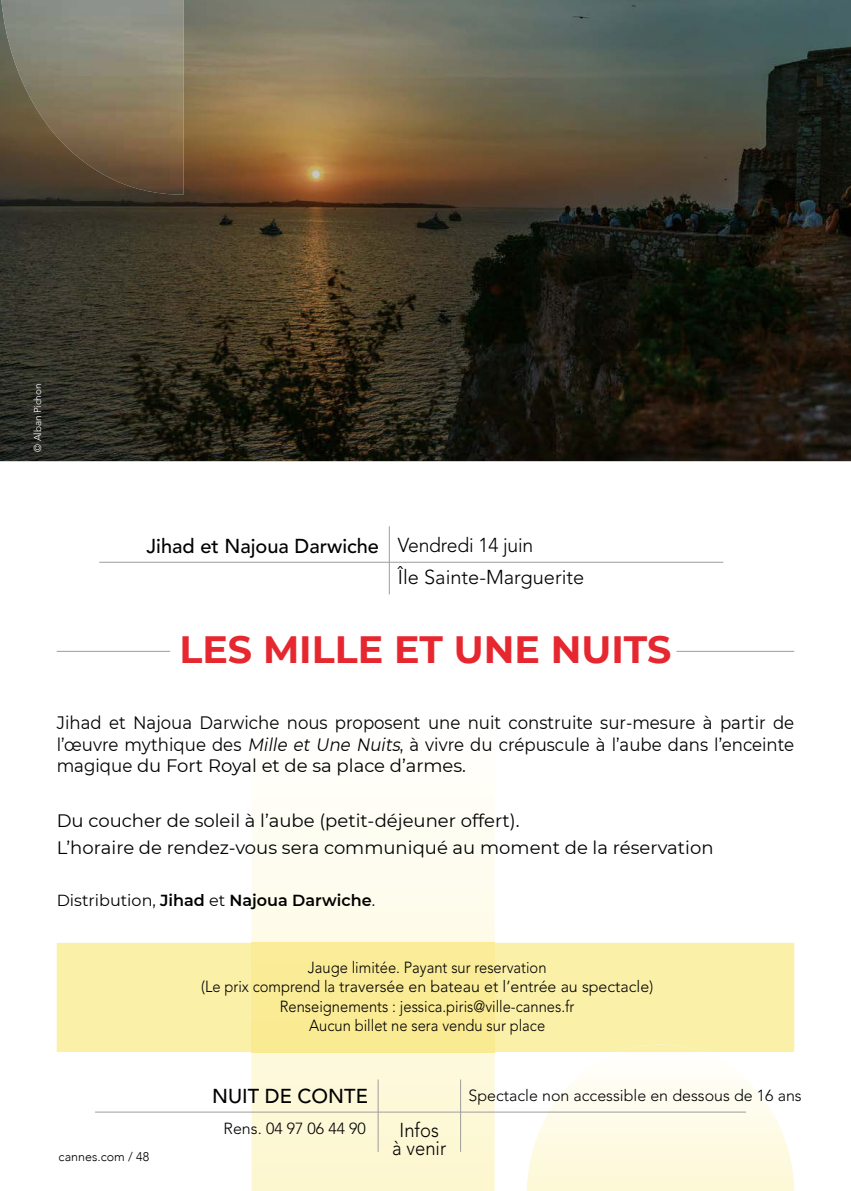
<style>
.page{position:relative;width:851px;height:1191px;background:#fff}
.page>*{position:absolute;margin:0;border:0;box-sizing:border-box;transform-origin:0 0}
.t1{font:700 38px "Montserrat";color:#e62730}
.t2{font:300 20px/31.4px "Avenir LT Std";color:#000}
.t3{font:500 20px "Avenir LT Std";color:#000}
.t4{font:300 20px/18px "Avenir LT Std";color:#000;text-align:center;scale:.92 1}
.t5{font:18px/21.6px "Montserrat";color:#000;text-align:justify;scale:.92 1}
.t6{font:18px/27.2px "Montserrat";color:#000}
.t7{font:300 16px/19.4px "Avenir LT Std";color:#000;text-align:center;scale:.92 1}
.t8{font:300 16px "Avenir LT Std";color:#000}
.t9{font:600 16px "Montserrat";color:#000}
.t10{font:300 12.6px "Avenir";color:#000}
.t11{font:300 10px "Avenir LT Std";letter-spacing:-.01em;color:#fff}
.s1{font-weight:500}
.s2{font-style:italic}
.s3{font-weight:400}
</style>
<div class="page">
<svg style="left:251px;top:814px;width:243px;height:377px"></svg>
<img style="left:0;top:0;width:850px;height:461px">
<img style="left:1px;top:0;width:182px;height:195px">
<hr style="left:377px;top:1079px;width:1px;height:72px;background:#9d9d9c">
<hr style="left:460px;top:1079px;width:1px;height:72px;background:#9d9d9c">
<hr style="left:95px;top:1111px;width:651px;height:1px;background:#9d9d9c">
<hr style="left:389px;top:526px;width:1px;height:68px;background:#9d9d9c">
<hr style="left:99px;top:562px;width:624px;height:1px;background:#9d9d9c">
<hr style="left:57px;top:651px;width:113px;height:1px;background:#9d9d9c">
<hr style="left:676px;top:651px;width:118px;height:1px;background:#9d9d9c">
<div style="left:57px;top:943px;width:737px;height:109px;background:#fbf0a8"></div>
<svg style="left:526px;top:1044px;width:268px;height:147px"></svg>
<div style="left:251px;top:943px;width:243px;height:109px;background:#faeb95"></div>
<p class="t11" style="left:32px;top:452px;width:70px;rotate:-90deg">© Alban Pichon</p>
<p class="t2" style="left:398px;top:530px;width:188px;text-indent:-251px"><span class="s1">Jihad et Najoua Darwiche</span> Vendredi 14 juin<br>Île Sainte-Marguerite</p>
<h1 class="t1" style="left:179px;top:622px;width:493px">LES MILLE ET UNE NUITS</h1>
<p class="t5" style="left:57px;top:711px;width:803px">Jihad et Najoua Darwiche nous proposent une nuit construite sur-mesure à partir de l’œuvre mythique des <span class="s2">Mille et Une Nuits</span>, à vivre du crépuscule à l’aube dans l’enceinte magique du Fort Royal et de sa place d’armes.</p>
<p class="t6" style="left:57px;top:806px;width:658px">Du coucher de soleil à l’aube (petit-déjeuner offert).<br>L’horaire de rendez-vous sera communiqué au moment de la réservation</p>
<p class="t9" style="left:57px;top:889px;width:320px"><span class="s3">Distribution,</span> Jihad <span class="s3">et</span> Najoua Darwiche<span class="s3">.</span></p>
<p class="t7" style="left:201px;top:957px;width:492px">Jauge limitée. Payant sur reservation<br>(Le prix comprend la traversée en bateau et l’entrée au spectacle)<br>Renseignements : jessica.piris@ville-cannes.fr<br>Aucun billet ne sera vendu sur place</p>
<p class="t10" style="left:59px;top:1149px;width:92px">cannes.com / 48</p>
<p class="t3" style="left:212px;top:1084px;width:157px">NUIT DE CONTE</p>
<p class="t8" style="left:223px;top:1119px;width:144px">Rens. 04 97 06 44 90</p>
<p class="t4" style="left:392px;top:1121px;width:60px">Infos<br>à venir</p>
<p class="t8" style="left:468px;top:1086px;width:334px">Spectacle non accessible en dessous de 16 ans</p>
</div>
